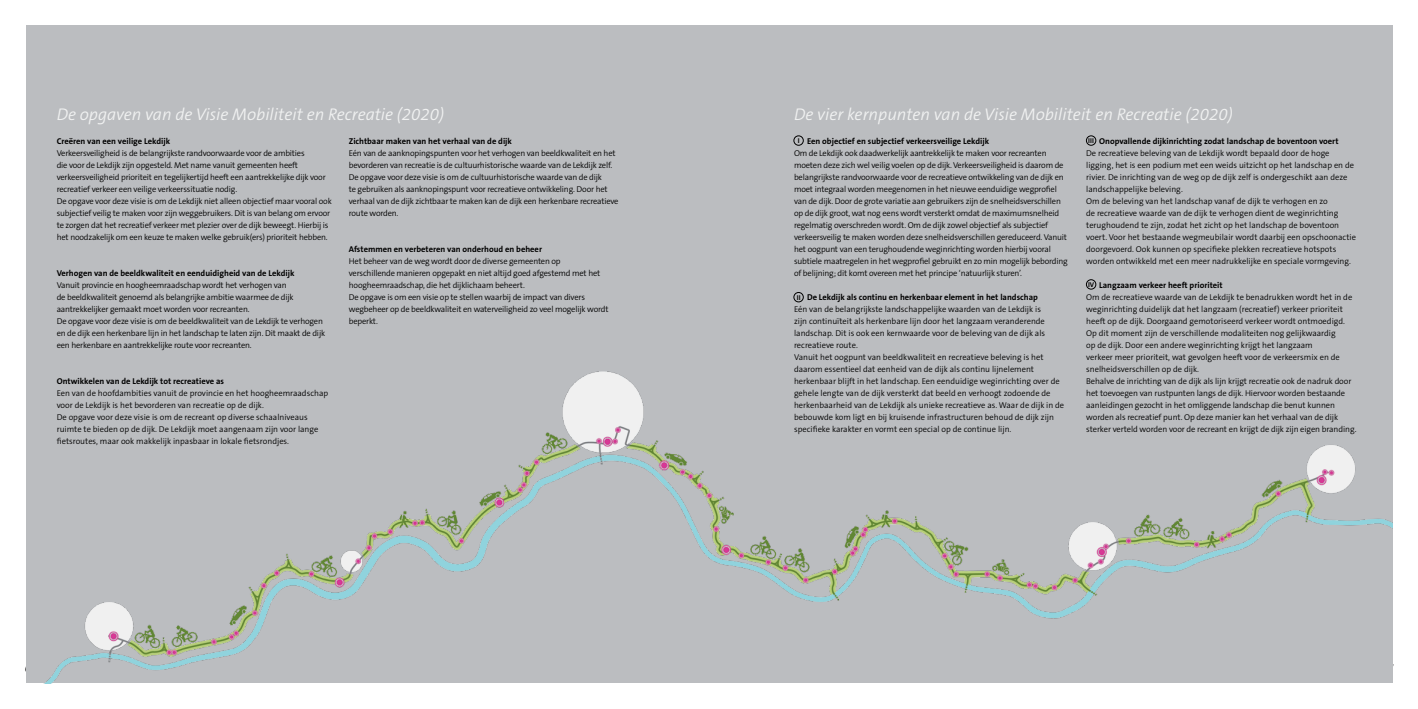
<style>
.page{position:relative;width:1418px;height:709px;background:#fff}
.page>*{position:absolute;margin:0;border:0;box-sizing:border-box;transform-origin:0 0}
._3__Paragraafkop{font:italic 300 17px "The Sans B4";color:#f0f1f1}
.t1{font:italic 800 12px "The Sans B8";color:#000}
._1__Bodytekst{font:300 8.5px/12px "The Sans B4";letter-spacing:-.02em;color:#000}
._1__Bodytekst-2{font:300 8.5px/12px "The Sans B4";color:#000}
._3__Paragraafkop-2{font:700 8.5px "The Sans B7";color:#000}
._1__Bodytekst-3{font:700 8.5px "The Sans B7";color:#000}
._3__Paragraafkop-3{font:700 7px "The Sans B7";letter-spacing:.02em;color:#000}
</style>
<div class="page">
<div style="left:26px;top:26px;width:1366px;height:657px;background:#bbbdc0"></div>
<div style="left:1086px;top:135px;width:10px;height:11px;border:1px solid #000;border-radius:50%"></div>
<div style="left:793px;top:135px;width:10px;height:11px;border:1px solid #000;border-radius:50%"></div>
<div style="left:1086px;top:279px;width:10px;height:10px;border:1px solid #000;border-radius:50%"></div>
<div style="left:793px;top:292px;width:10px;height:10px;border:1px solid #000;border-radius:50%"></div>
<img style="left:45px;top:371px;width:1347px;height:312px">
<p class="_3__Paragraafkop" style="left:57px;top:105px;width:389px">De opgaven van de Visie Mobiliteit en Recreatie (2020)</p>
<p class="_3__Paragraafkop" style="left:794px;top:105px;width:440px">De vier kernpunten van de Visie Mobiliteit en Recreatie (2020)</p>
<p class="_3__Paragraafkop-2" style="left:807px;top:137px;width:184px">Een objectief en subjectief verkeersveilige Lekdijk</p>
<p class="_1__Bodytekst" style="left:794px;top:147px;width:275px">Om de Lekdijk ook daadwerkelijk aantrekkelijk te maken voor recreanten moeten deze zich wel veilig voelen op de dijk. Verkeersveiligheid is daarom de belangrijkste randvoorwaarde voor de recreatieve ontwikkeling van de dijk en moet integraal worden meegenomen in het nieuwe eenduidige wegprofiel van de dijk. Door de grote variatie aan gebruikers zijn de snelheidsverschillen op de dijk groot, wat nog eens wordt versterkt omdat de maximumsnelheid regelmatig overschreden wordt. Om de dijk zowel objectief als subjectief verkeersveilig te maken worden deze snelheidsverschillen gereduceerd. Vanuit het oogpunt van een terughoudende weginrichting worden hierbij vooral subtiele maatregelen in het wegprofiel gebruikt en zo min mogelijk bebording of belijning; dit komt overeen met het principe ‘natuurlijk sturen’.</p>
<p class="_1__Bodytekst-3" style="left:807px;top:293px;width:232px">De Lekdijk als continu en herkenbaar element in het landschap</p>
<p class="_1__Bodytekst-2" style="left:794px;top:303px;width:253px">Eén van de belangrijkste landschappelijke waarden van de Lekdijk is zijn continuïteit als herkenbare lijn door het langzaam veranderende landschap. Dit is ook een kernwaarde voor de beleving van de dijk als recreatieve route.</p>
<p class="_1__Bodytekst-2" style="left:794px;top:351px;width:272px">Vanuit het oogpunt van beeldkwaliteit en recreatieve beleving is het daarom essentieel dat eenheid van de dijk als continu lijnelement herkenbaar blijft in het landschap. Een eenduidige weginrichting over de gehele lengte van de dijk versterkt dat beeld en verhoogt zodoende de herkenbaarheid van de Lekdijk als unieke recreatieve as. Waar de dijk in de bebouwde kom ligt en bij kruisende infrastructuren behoud de dijk zijn specifieke karakter en vormt een special op de continue lijn.</p>
<p class="_3__Paragraafkop-2" style="left:57px;top:137px;width:115px">Creëren van een veilige Lekdijk</p>
<p class="_1__Bodytekst" style="left:57px;top:147px;width:270px">Verkeersveiligheid is de belangrijkste randvoorwaarde voor de ambities<br>die voor de Lekdijk zijn opgesteld. Met name vanuit gemeenten heeft verkeersveiligheid prioriteit en tegelijkertijd heeft een aantrekkelijke dijk voor recreatief verkeer een veilige verkeerssituatie nodig.</p>
<p class="_1__Bodytekst" style="left:57px;top:195px;width:276px">De opgave voor deze visie is om de Lekdijk niet alleen objectief maar vooral ook subjectief veilig te maken voor zijn weggebruikers. Dit is van belang om ervoor te zorgen dat het recreatief verkeer met plezier over de dijk beweegt. Hierbij is het noodzakelijk om een keuze te maken welke gebruik(ers) prioriteit hebben.</p>
<p class="_3__Paragraafkop-2" style="left:57px;top:269px;width:239px">Verhogen van de beeldkwaliteit en eenduidigheid van de Lekdijk</p>
<p class="_1__Bodytekst" style="left:57px;top:279px;width:238px">Vanuit provincie en hoogheemraadschap wordt het verhogen van de beeldkwaliteit genoemd als belangrijke ambitie waarmee de dijk aantrekkelijker gemaakt moet worden voor recreanten.</p>
<p class="_1__Bodytekst" style="left:57px;top:315px;width:270px">De opgave voor deze visie is om de beeldkwaliteit van de Lekdijk te verhogen en de dijk een herkenbare lijn in het landschap te laten zijn. Dit maakt de dijk een herkenbare en aantrekkelijke route voor recreanten.</p>
<p class="_3__Paragraafkop-2" style="left:57px;top:377px;width:169px">Ontwikkelen van de Lekdijk tot recreatieve as</p>
<p class="_1__Bodytekst-2" style="left:57px;top:387px;width:273px">Een van de hoofdambities vanuit de provincie en het hoogheemraadschap voor de Lekdijk is het bevorderen van recreatie op de dijk.</p>
<p class="_1__Bodytekst-2" style="left:57px;top:411px;width:263px">De opgave voor deze visie is om de recreant op diverse schaalniveaus ruimte te bieden op de dijk. De Lekdijk moet aangenaam zijn voor lange fietsroutes, maar ook makkelijk inpasbaar in lokale fietsrondjes.</p>
<p class="_3__Paragraafkop-2" style="left:349px;top:137px;width:165px">Zichtbaar maken van het verhaal van de dijk</p>
<p class="_1__Bodytekst" style="left:349px;top:147px;width:271px">Eén van de aanknopingspunten voor het verhogen van beeldkwaliteit en het bevorderen van recreatie is de cultuurhistorische waarde van de Lekdijk zelf.<br>De opgave voor deze visie is om de cultuurhistorische waarde van de dijk<br>te gebruiken als aanknopingspunt voor recreatieve ontwikkeling. Door het verhaal van de dijk zichtbaar te maken kan de dijk een herkenbare recreatieve route worden.</p>
<p class="_3__Paragraafkop-2" style="left:349px;top:245px;width:195px">Afstemmen en verbeteren van onderhoud en beheer</p>
<p class="_1__Bodytekst" style="left:349px;top:255px;width:253px">Het beheer van de weg wordt door de diverse gemeenten op verschillende manieren opgepakt en niet altijd goed afgestemd met het hoogheemraadschap, die het dijklichaam beheert.</p>
<p class="_1__Bodytekst" style="left:349px;top:291px;width:261px">De opgave is om een visie op te stellen waarbij de impact van divers wegbeheer op de beeldkwaliteit en waterveiligheid zo veel mogelijk wordt beperkt.</p>
<p class="_3__Paragraafkop-2" style="left:1099px;top:137px;width:241px">Onopvallende dijkinrichting zodat landschap de boventoon voert</p>
<p class="_1__Bodytekst-2" style="left:1086px;top:147px;width:269px">De recreatieve beleving van de Lekdijk wordt bepaald door de hoge ligging, het is een podium met een weids uitzicht op het landschap en de rivier. De inrichting van de weg op de dijk zelf is ondergeschikt aan deze landschappelijke beleving.</p>
<p class="_1__Bodytekst-2" style="left:1086px;top:195px;width:271px">Om de beleving van het landschap vanaf de dijk te verhogen en zo<br>de recreatieve waarde van de dijk te verhogen dient de weginrichting terughoudend te zijn, zodat het zicht op het landschap de boventoon voert. Voor het bestaande wegmeubilair wordt daarbij een opschoonactie doorgevoerd. Ook kunnen op specifieke plekken recreatieve hotspots worden ontwikkeld met een meer nadrukkelijke en speciale vormgeving.</p>
<p class="_1__Bodytekst-3" style="left:1099px;top:281px;width:125px">Langzaam verkeer heeft prioriteit</p>
<p class="_1__Bodytekst-2" style="left:1086px;top:291px;width:268px">Om de recreatieve waarde van de Lekdijk te benadrukken wordt het in de weginrichting duidelijk dat het langzaam (recreatief) verkeer prioriteit heeft op de dijk. Doorgaand gemotoriseerd verkeer wordt ontmoedigd.<br>Op dit moment zijn de verschillende modaliteiten nog gelijkwaardig<br>op de dijk. Door een andere weginrichting krijgt het langzaam<br>verkeer meer prioriteit, wat gevolgen heeft voor de verkeersmix en de snelheidsverschillen op de dijk.</p>
<p class="_1__Bodytekst" style="left:1086px;top:375px;width:272px">Behalve de inrichting van de dijk als lijn krijgt recreatie ook de nadruk door het toevoegen van rustpunten langs de dijk. Hiervoor worden bestaande aanleidingen gezocht in het omliggende landschap die benut kunnen worden als recreatief punt. Op deze manier kan het verhaal van de dijk sterker verteld worden voor de recreant en krijgt de dijk zijn eigen branding.</p>
<p class="_3__Paragraafkop-3" style="left:797px;top:137px;width:3px">I</p>
<p class="_3__Paragraafkop-3" style="left:1088px;top:137px;width:7px">III</p>
<p class="_3__Paragraafkop-3" style="left:1088px;top:281px;width:8px">IV</p>
<p class="_3__Paragraafkop-3" style="left:796px;top:293px;width:5px">II</p>
<h2 class="t1" style="left:25px;top:661px;width:8px">6</h2>
</div>
